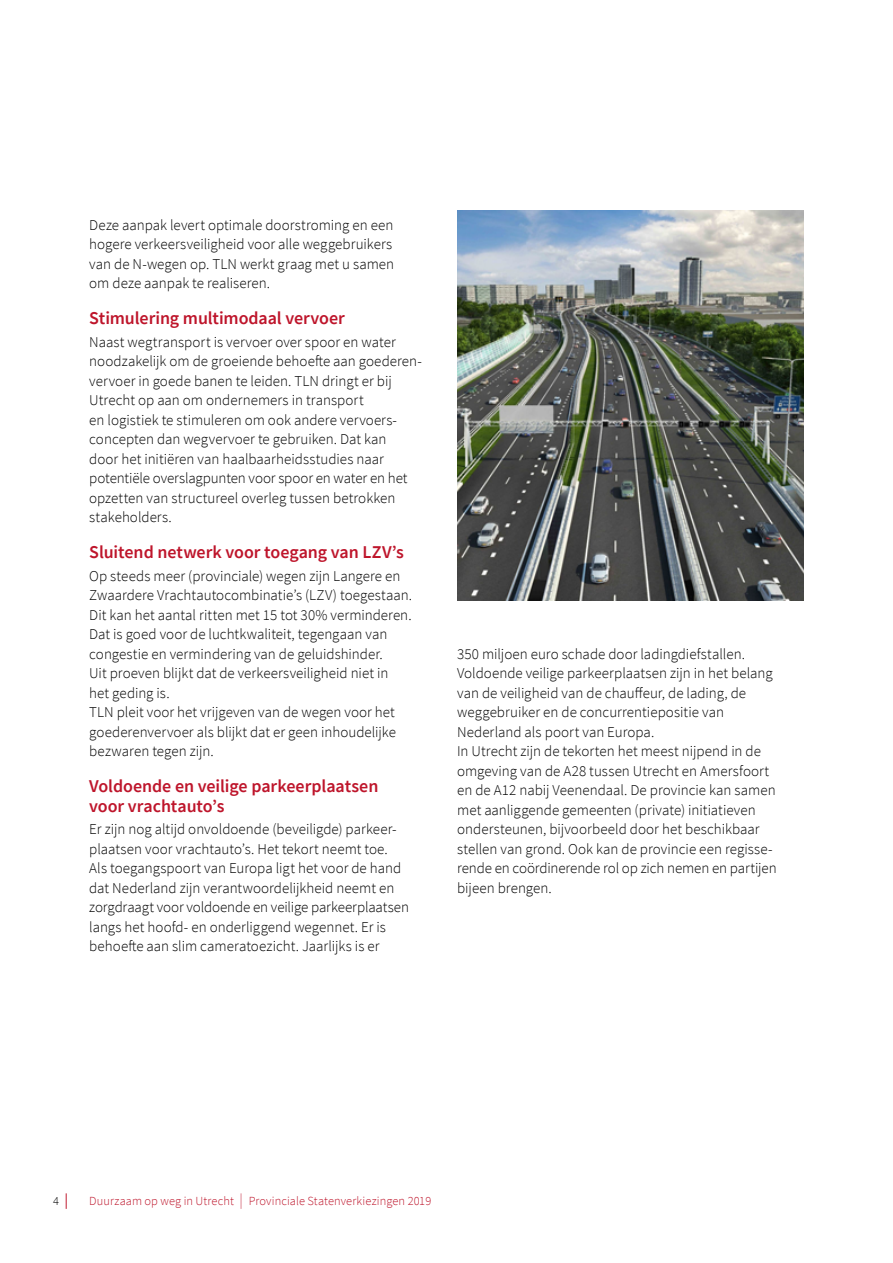
<style>
.page{position:relative;width:893px;height:1263px;background:#fff}
.page>*{position:absolute;margin:0;border:0;box-sizing:border-box;transform-origin:0 0}
.t1{font:600 18px/19.5px "Source Sans Pro";letter-spacing:-.005em;color:#be152b}
.t2{font:300 15px/19.5px "Source Sans Pro";color:#000}
.t3{font:300 12.3px "Source Sans Pro";letter-spacing:.01em;color:#be152b}
.t4{font:300 12.3px "Source Sans Pro";color:#000}
.s1{font-weight:600;font-size:15.45px;color:#be152b}
.s2{font-size:15.45px}
</style>
<div class="page">
<img style="left:457px;top:210px;width:347px;height:390px">
<p class="t2" style="left:89px;top:215px;width:306px">Deze aanpak levert optimale doorstroming en een hogere verkeersveiligheid voor alle weggebruikers van de N-wegen op. TLN werkt graag met u samen om deze aanpak te realiseren.</p>
<p class="t1" style="left:89px;top:308px;width:257px">Stimulering multimodaal vervoer</p>
<p class="t2" style="left:89px;top:332px;width:334px">Naast wegtransport is vervoer over spoor en water noodzakelijk om de groeiende behoefte aan goederen&shy;vervoer in goede banen te leiden. TLN dringt er bij Utrecht op aan om ondernemers in transport<br>en logistiek te stimuleren om ook andere vervoers&shy;concepten dan wegvervoer te gebruiken. Dat kan<br>door het initiëren van haalbaarheidsstudies naar potentiële overslagpunten voor spoor en water en het opzetten van structureel overleg tussen betrokken stakeholders.</p>
<p class="t1" style="left:89px;top:542px;width:316px">Sluitend netwerk voor toegang van LZV’s</p>
<p class="t2" style="left:89px;top:566px;width:324px">Op steeds meer (provinciale) wegen zijn Langere en Zwaardere Vrachtautocombinatie’s (LZV) toegestaan.<br>Dit kan het aantal ritten met 15 tot 30% verminderen.<br>Dat is goed voor de luchtkwaliteit, tegengaan van congestie en vermindering van de geluidshinder.<br>Uit proeven blijkt dat de verkeersveiligheid niet in<br>het geding is.<br>TLN pleit voor het vrijgeven van de wegen voor het goederenvervoer als blijkt dat er geen inhoudelijke bezwaren tegen zijn.</p>
<p class="t1" style="left:89px;top:776px;width:291px">Voldoende en veilige parkeerplaatsen voor vrachtauto’s</p>
<p class="t2" style="left:89px;top:819px;width:321px">Er zijn nog altijd onvoldoende (beveiligde) parkeer&shy;plaatsen voor vrachtauto’s. Het tekort neemt toe.<br>Als toegangspoort van Europa ligt het voor de hand dat Nederland zijn verantwoordelijkheid neemt en zorgdraagt voor voldoende en veilige parkeerplaatsen langs het hoofd- en onderliggend wegennet. Er is behoefte aan slim cameratoezicht. Jaarlijks is er</p>
<p class="t2" style="left:457px;top:644px;width:321px">350 miljoen euro schade door ladingdiefstallen.<br>Voldoende veilige parkeerplaatsen zijn in het belang van de veiligheid van de chauffeur, de lading, de weggebruiker en de concurrentiepositie van Nederland als poort van Europa.<br>In Utrecht zijn de tekorten het meest nijpend in de omgeving van de A28 tussen Utrecht en Amersfoort en de A12 nabij Veenendaal. De provincie kan samen met aanliggende gemeenten (private) initiatieven ondersteunen, bijvoorbeeld door het beschikbaar stellen van grond. Ook kan de provincie een regisse&shy;rende en coördinerende rol op zich nemen en partijen bijeen brengen.</p>
<p class="t4" style="left:53px;top:1193px;width:17px">4 <span class="s1">|</span></p>
<p class="t3" style="left:89px;top:1193px;width:343px">Duurzaam op weg in Utrecht <span class="s2">|</span> Provinciale Statenverkiezingen 2019</p>
</div>
